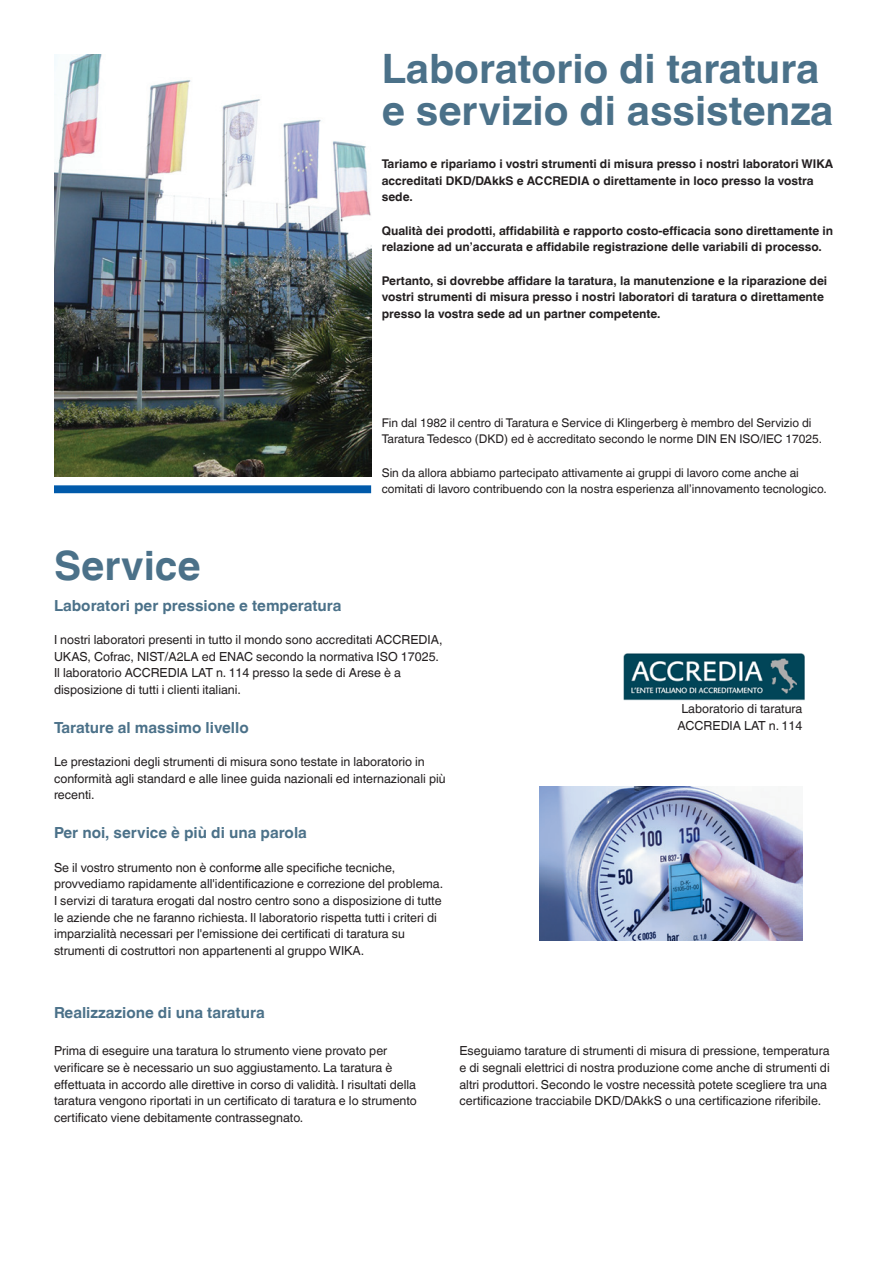
<style>
.page{position:relative;width:893px;height:1263px;background:#fff}
.page>*{position:absolute;margin:0;border:0;box-sizing:border-box;transform-origin:0 0}
.t1{font:700 40.5px/42px "Helvetica World";color:#4b7189}
.t2{font:700 15.3px "Helvetica World";color:#4b7189}
.t3{font:12.45px/16.6px "Helvetica World";color:#231f20}
.t4{font:700 12px/16.6px "Helvetica World";color:#231f20}
.t5{font:12px/16.6px "Helvetica World";color:#231f20}
.s1{color:#000}
</style>
<div class="page">
<img style="left:54px;top:54px;width:317px;height:423px">
<img style="left:540px;top:786px;width:262px;height:155px">
<img style="left:623px;top:653px;width:182px;height:48px">
<div style="left:54px;top:485px;width:317px;height:8px;background:#015aaa"></div>
<h1 class="t1" style="left:382px;top:48px;width:453px">Laboratorio di taratura e servizio di assistenza</h1>
<p class="t4" style="left:382px;top:156px;width:453px">Tariamo e ripariamo i vostri strumenti di misura presso i nostri laboratori WIKA accreditati DKD/DAkkS e ACCREDIA o direttamente in loco presso la vostra sede.</p>
<p class="t4" style="left:382px;top:222px;width:453px">Qualità dei prodotti, affidabilità e rapporto costo-efficacia sono direttamente in relazione ad un’accurata e affidabile registrazione delle variabili di processo.</p>
<p class="t4" style="left:382px;top:272px;width:447px">Pertanto, si dovrebbe affidare la taratura, la manutenzione e la riparazione dei vostri strumenti di misura presso i nostri laboratori di taratura o direttamente presso la vostra sede ad un partner competente.</p>
<p class="t5" style="left:382px;top:414px;width:442px">Fin dal 1982 il centro di Taratura e Service di Klingerberg è membro del Servizio di<br>Taratura Tedesco (DKD) ed è accreditato secondo le norme DIN EN ISO/IEC 17025.</p>
<p class="t5" style="left:382px;top:464px;width:446px">Sin da allora abbiamo partecipato attivamente ai gruppi di lavoro come anche ai comitati di lavoro contribuendo con la nostra esperienza all’innovamento tecnologico.</p>
<h1 class="t1" style="left:54px;top:545px;width:148px">Service</h1>
<p class="t2" style="left:54px;top:596px;width:289px">Laboratori per pressione e temperatura</p>
<p class="t3" style="left:54px;top:631px;width:390px">I nostri laboratori presenti in tutto il mondo sono accreditati ACCREDIA, UKAS, Cofrac, NIST/A2LA ed ENAC secondo la normativa ISO 17025.<br>Il laboratorio ACCREDIA LAT n. 114 presso la sede di Arese è a disposizione di tutti i clienti italiani.</p>
<p class="t2" style="left:54px;top:719px;width:196px">Tarature al massimo livello</p>
<p class="t3" style="left:54px;top:753px;width:393px">Le prestazioni degli strumenti di misura sono testate in laboratorio in conformità agli standard e alle linee guida nazionali ed internazionali più recenti.</p>
<p class="t2" style="left:54px;top:824px;width:254px">Per noi, service è più di una parola</p>
<p class="t3" style="left:54px;top:859px;width:391px">Se il vostro strumento non è conform<span class="s1">e</span> alle specifiche tecniche, provvediamo rapidamente all'identificazione e correzione del problema.<br>I servizi di taratura erogati dal nostro centro sono a disposizione di tutte le aziende che ne faranno richiesta. Il laboratorio rispetta tutti i criteri di imparzialità necessari per l'emissione dei certificati di taratura su strumenti di costruttori non appartenenti al gruppo WIKA.</p>
<p class="t3" style="left:678px;top:701px;width:126px">Laboratorio di taratura<br>ACCREDIA LAT n. 114</p>
<p class="t2" style="left:54px;top:1004px;width:212px">Realizzazione di una taratura</p>
<p class="t3" style="left:54px;top:1043px;width:364px">Prima di eseguire una taratura lo strumento viene provato per verificare se è necessario un suo aggiustamento. La taratura è effettuata in accordo alle direttive in corso di validità. I risultati della taratura vengono riportati in un certificato di taratura e lo strumento certificato viene debitamente contrassegnato.</p>
<p class="t3" style="left:459px;top:1043px;width:372px">Eseguiamo tarature di strumenti di misura di pressione, temperatura e di segnali elettrici di nostra produzione come anche di strumenti di altri produttori. Secondo le vostre necessità potete scegliere tra una certificazione tracciabile DKD/DAkkS o una certificazione riferibile.</p>
</div>
